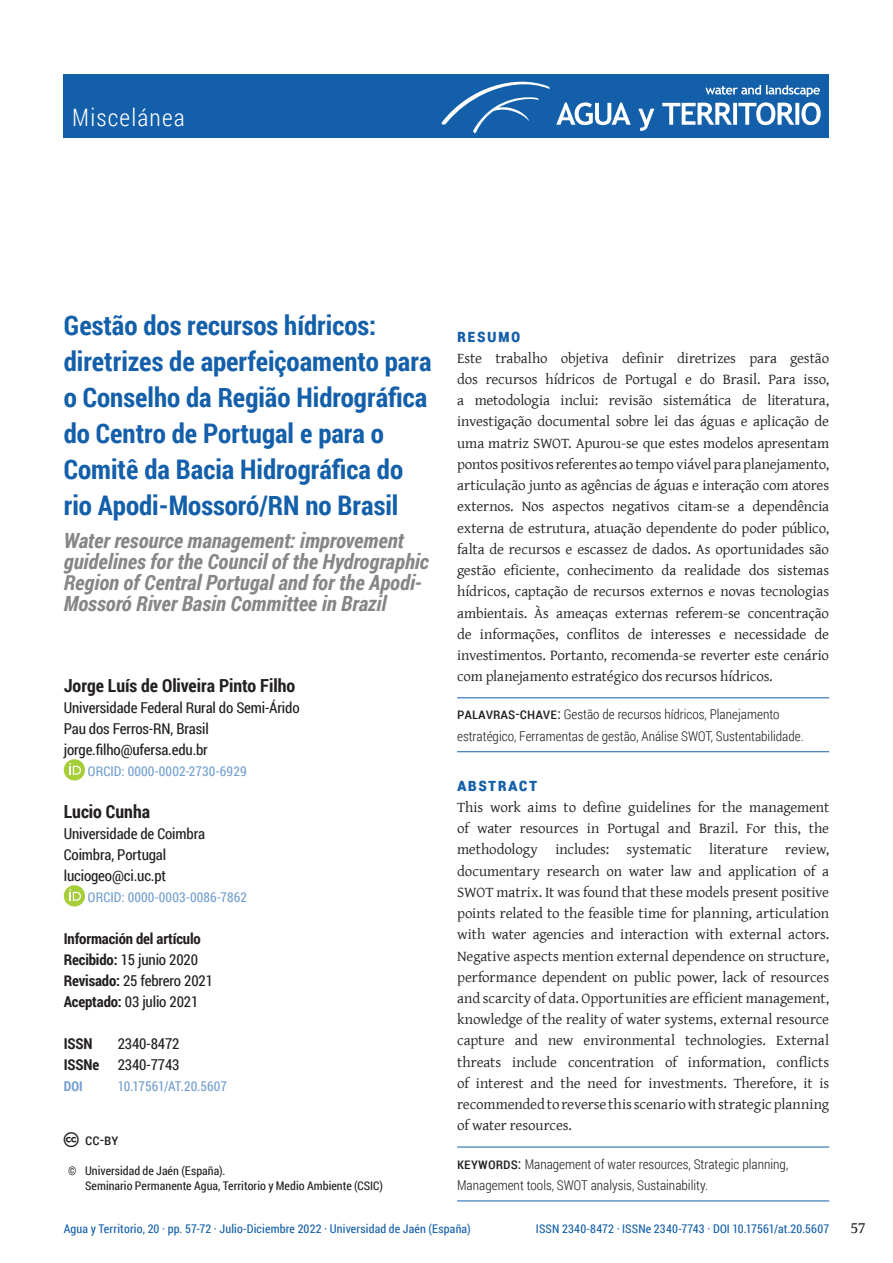
<style>
.page{position:relative;width:893px;height:1263px;background:#fff}
.page>*{position:absolute;margin:0;border:0;box-sizing:border-box;transform-origin:0 0}
.Article_-_Title_ES{font:700 27px/36px "Roboto Condensed";color:#135fa9}
.t1{font:300 24px "Roboto Condensed";letter-spacing:.05em;color:#fff}
.Article_-_Title_EN{font:italic 700 21px/21px "Roboto Condensed";color:#878586}
.Article_-_Author{font:700 18px "Roboto Condensed";letter-spacing:-.005em;color:#231f20}
.Abstract_-Title{font:700 18px "Roboto Condensed";letter-spacing:.075em;color:#135fa9}
.t2{font:16.5px "Gentium Book Basic";color:#231f20}
.Abstract_-_paragraf{font:15px/21.1px "Gentium Basic";letter-spacing:-.01em;color:#231f20;text-align:justify}
.Article_-_Info{font:15px/21px "Roboto Condensed";letter-spacing:-.01em;color:#231f20}
.Article_-_Info-2{font:700 15px "Roboto Condensed";letter-spacing:-.01em;color:#231f20}
.Article-_Copyright{font:15px "Roboto Condensed";color:#231f20}
.Keywords{font:300 13.5px/21.3px "Roboto Condensed";color:#231f20}
.Author_ORCID{font:13.5px "Roboto Condensed";letter-spacing:.01em;color:#729fcf}
.Author_ORCID-2{font:700 13.5px "Roboto Condensed";color:#729fcf}
.t3{font:12px "Roboto Condensed";letter-spacing:.015em;color:#135fa9}
.Article-_Copyright-2{font:12px "Roboto Condensed";letter-spacing:.005em;color:#231f20}
.s1{font-weight:700}
.s2{font-weight:400;font-size:15px}
</style>
<div class="page">
<div style="left:64px;top:74px;width:765px;height:64px;background:#135fa9"></div>
<svg style="left:441px;top:81px;width:109px;height:52px"></svg>
<svg style="left:556px;top:85px;width:265px;height:46px"></svg>
<div style="left:64px;top:759px;width:21px;height:21px;background:#a6ce39;border-radius:50%"></div>
<svg style="left:69px;top:763px;width:12px;height:12px"></svg>
<div style="left:64px;top:885px;width:21px;height:21px;background:#a6ce39;border-radius:50%"></div>
<svg style="left:69px;top:889px;width:12px;height:12px"></svg>
<hr style="left:457px;top:697px;width:372px;height:1px;background:#135fa9">
<hr style="left:457px;top:751px;width:372px;height:1px;background:#135fa9">
<hr style="left:457px;top:1147px;width:372px;height:1px;background:#135fa9">
<hr style="left:457px;top:1200px;width:372px;height:1px;background:#135fa9">
<h2 class="t1" style="left:72px;top:101px;width:114px">Miscelánea</h2>
<p class="Article_-_Title_ES" style="left:64px;top:306px;width:369px">Gestão dos recursos hídricos: diretrizes de aperfeiçoamento para o Conselho da Região Hidrográfica do Centro de Portugal e para o<br>Comitê da Bacia Hidrográfica do rio Apodi-Mossoró/RN no Brasil</p>
<p class="Article_-_Title_EN" style="left:64px;top:530px;width:367px">Water resource management: improvement guidelines for the Council of the Hydrographic Region of Central Portugal and for the Apodi-Mossoró River Basin Committee in Brazil</p>
<p class="Article_-_Author" style="left:64px;top:673px;width:233px">Jorge Luís de Oliveira Pinto Filho</p>
<p class="Article_-_Info" style="left:64px;top:697px;width:237px">Universidade Federal Rural do Semi-Árido<br>Pau dos Ferros-RN, Brasil</p>
<p class="Article_-_Info" style="left:64px;top:739px;width:146px">jorge.filho@ufersa.edu.br</p>
<p class="Author_ORCID" style="left:88px;top:762px;width:160px">ORCID: 0000-0002-2730-6929</p>
<p class="Article_-_Author" style="left:64px;top:799px;width:88px">Lucio Cunha</p>
<p class="Article_-_Info" style="left:64px;top:823px;width:143px">Universidade de Coimbra</p>
<p class="Article_-_Info" style="left:64px;top:844px;width:104px">Coimbra, Portugal</p>
<p class="Article_-_Info" style="left:64px;top:865px;width:104px">luciogeo@ci.uc.pt</p>
<p class="Author_ORCID" style="left:88px;top:888px;width:160px">ORCID: 0000-0003-0086-7862</p>
<p class="Article_-_Info-2" style="left:64px;top:928px;width:139px">Información del artículo</p>
<p class="Article_-_Info" style="left:64px;top:949px;width:136px"><span class="s1">Recibido:</span> 15 junio 2020</p>
<p class="Article_-_Info" style="left:64px;top:970px;width:151px"><span class="s1">Revisado:</span> 25 febrero 2021</p>
<p class="Article_-_Info" style="left:64px;top:991px;width:136px"><span class="s1">Aceptado:</span> 03 julio 2021</p>
<p class="Article_-_Info-2" style="left:64px;top:1033px;width:30px">ISSN</p>
<p class="Article_-_Info" style="left:118px;top:1033px;width:63px">2340-8472</p>
<p class="Article_-_Info" style="left:64px;top:1054px;width:117px"><span class="s1">ISSNe</span> 2340-7743</p>
<p class="Author_ORCID-2" style="left:64px;top:1077px;width:21px">DOI</p>
<p class="Author_ORCID" style="left:118px;top:1077px;width:111px">10.17561/AT.20.5607</p>
<p class="Article-_Copyright" style="left:85px;top:1130px;width:35px">CC-BY</p>
<p class="Article-_Copyright-2" style="left:68px;top:1163px;width:159px">© Universidad de Jaén (España).</p>
<p class="Article-_Copyright-2" style="left:85px;top:1178px;width:299px">Seminario Permanente Agua, Territorio y Medio Ambiente (CSIC)</p>
<p class="Abstract_-Title" style="left:457px;top:322px;width:65px">Resumo</p>
<p class="Abstract_-_paragraf" style="left:457px;top:347px;width:374px">Este trabalho objetiva definir diretrizes para gestão dos recursos hídricos de Portugal e do Brasil. Para isso, a metodologia inclui: revisão sistemática de literatura, investigação documental sobre lei das águas e aplicação de uma matriz SWOT. Apurou-se que estes modelos apresentam pontos positivos referentes ao tempo viável para planejamento, articulação junto as agências de águas e interação com atores externos. Nos aspectos negativos citam-se a dependência externa de estrutura, atuação dependente do poder público, falta de recursos e escassez de dados. As oportunidades são gestão eficiente, conhecimento da realidade dos sistemas hídricos, captação de recursos externos e novas tecnologias ambientais. Às ameaças externas referem-se concentração de informações, conflitos de interesses e necessidade de investimentos. Portanto, recomenda-se reverter este cenário com planejamento estratégico dos recursos hídricos.</p>
<p class="Keywords" style="left:457px;top:703px;width:348px"><span class="s2">Palavras-Chave:</span> Gestão de recursos hídricos, Planejamento estratégico, Ferramentas de gestão, Análise SWOT, Sustentabilidade.</p>
<p class="Abstract_-Title" style="left:457px;top:772px;width:82px">Abstract</p>
<p class="Abstract_-_paragraf" style="left:457px;top:796px;width:374px">This work aims to define guidelines for the management of water resources in Portugal and Brazil. For this, the methodology includes: systematic literature review, documentary research on water law and application of a SWOT matrix. It was found that these models present positive points related to the feasible time for planning, articulation with water agencies and interaction with external actors.<br>Negative aspects mention external dependence on structure, performance dependent on public power, lack of resources and scarcity of data. Opportunities are efficient management, knowledge of the reality of water systems, external resource capture and new environmental technologies. External threats include concentration of information, conflicts of interest and the need for investments. Therefore, it is recommended to reverse this scenario with strategic planning of water resources.</p>
<p class="Keywords" style="left:457px;top:1153px;width:333px"><span class="s2">Keywords:</span> Management of water resources, Strategic planning,<br>Management tools, SWOT analysis, Sustainability.</p>
<p class="t3" style="left:64px;top:1220px;width:408px">Agua y Territorio, 20 · pp. 57-72 · Julio-Diciembre 2022 · Universidad de Jaén (España)</p>
<p class="t3" style="left:536px;top:1220px;width:295px">ISSN 2340-8472 · ISSNe 2340-7743 · DOI 10.17561/at.20.5607</p>
<p class="t2" style="left:850px;top:1215px;width:17px">57</p>
</div>
